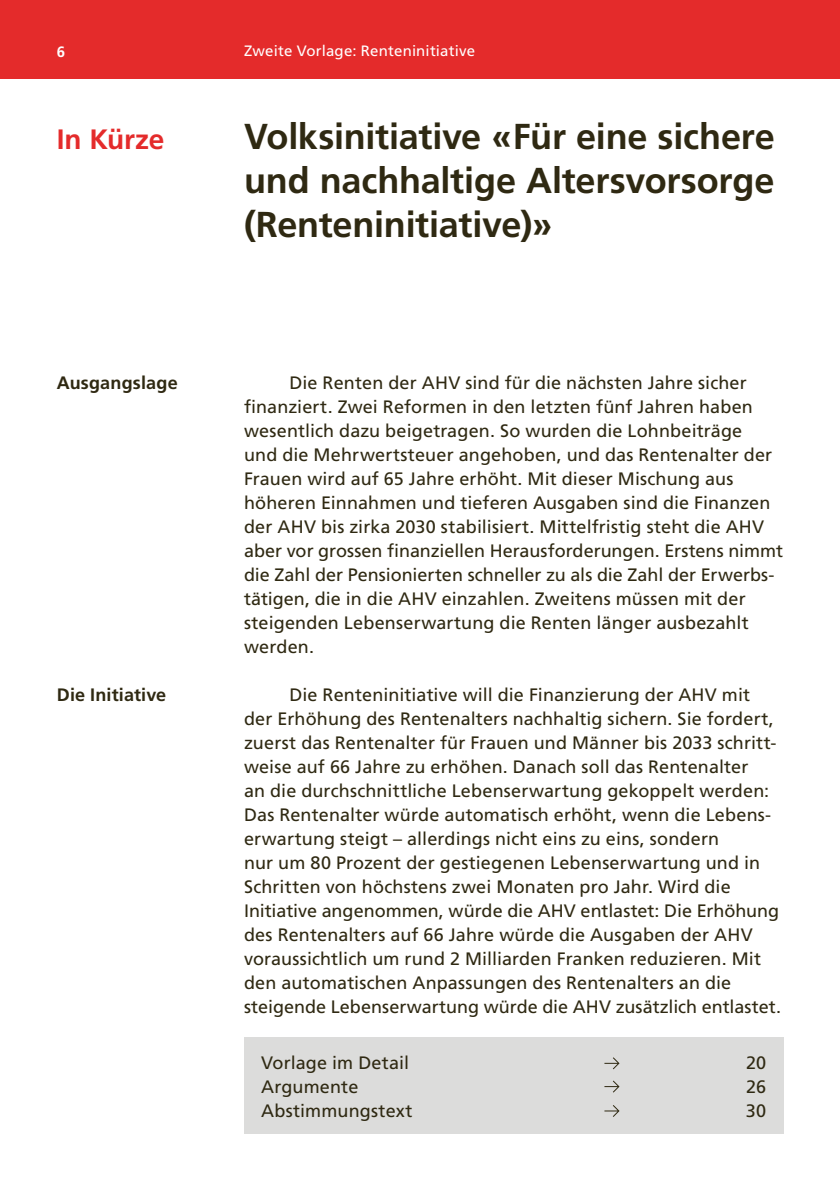
<style>
.page{position:relative;width:840px;height:1191px;background:#fff}
.page>*{position:absolute;margin:0;border:0;box-sizing:border-box;transform-origin:0 0}
.H3_Titel{font:700 36px/44px "Frutiger LT Pro";letter-spacing:-.005em;color:#2f2912;text-align:justify}
.t1{font:700 28px "Frutiger LT Pro";letter-spacing:-.005em;color:#e42b2b}
.P_Text_mit_Einzug{font:18px/24px "Frutiger LT Pro";letter-spacing:.005em;color:#2f2912}
.H4_Marginalie_Titel{font:700 18px "Frutiger LT Pro";letter-spacing:.01em;color:#2f2912}
.t2{font:15px "Frutiger LT Pro";letter-spacing:.01em;color:#fff}
.t3{font:700 15px "Frutiger LT Pro";color:#fff}
</style>
<div class="page">
<div style="left:0;top:0;width:839px;height:78px;background:#e42b2b"></div>
<div style="left:244px;top:1037px;width:538px;height:96px;background:#dcdcdb"></div>
<svg style="left:604px;top:1057px;width:15px;height:12px"></svg>
<svg style="left:604px;top:1080px;width:15px;height:12px"></svg>
<svg style="left:604px;top:1105px;width:15px;height:12px"></svg>
<p class="t3" style="left:57px;top:43px;width:10px">6</p>
<p class="t2" style="left:244px;top:42px;width:232px">Zweite Vorlage: Renteninitiative</p>
<h2 class="t1" style="left:57px;top:123px;width:109px">In Kürze</h2>
<h4 class="H4_Marginalie_Titel" style="left:57px;top:372px;width:122px">Ausgangslage</h4>
<h4 class="H4_Marginalie_Titel" style="left:57px;top:684px;width:111px">Die Initiative</h4>
<h3 class="H3_Titel" style="left:244px;top:114px;width:532px">Volksinitiative «Für eine sichere und nachhaltige Altersvorsorge (Renteninitiative)»</h3>
<p class="P_Text_mit_Einzug" style="left:244px;top:371px;width:540px;text-indent:45px">Die Renten der AHV sind für die nächsten Jahre sicher finanziert. Zwei Reformen in den letzten fünf Jahren haben wesentlich dazu beigetragen. So wurden die Lohnbeiträge<br>und die Mehrwertsteuer angehoben, und das Rentenalter der Frauen wird auf 65 Jahre erhöht. Mit dieser Mischung aus höheren Einnahmen und tieferen Ausgaben sind die Finanzen der AHV bis zirka 2030 stabilisiert. Mittelfristig steht die AHV aber vor grossen finanziellen Herausforderungen. Erstens nimmt die Zahl der Pensionierten schneller zu als die Zahl der Erwerbs&shy;tätigen, die in die AHV einzahlen. Zweitens müssen mit der steigenden Lebenserwartung die Renten länger ausbezahlt werden.</p>
<p class="P_Text_mit_Einzug" style="left:244px;top:683px;width:538px;text-indent:45px">Die Renteninitiative will die Finanzierung der AHV mit der Erhöhung des Rentenalters nachhaltig sichern. Sie fordert, zuerst das Rentenalter für Frauen und Männer bis 2033 schritt&shy;weise auf 66 Jahre zu erhöhen. Danach soll das Rentenalter<br>an die durchschnittliche Lebenserwartung gekoppelt werden:<br>Das Rentenalter würde automatisch erhöht, wenn die Lebens&shy;erwartung steigt – allerdings nicht eins zu eins, sondern<br>nur um 80 Prozent der gestiegenen Lebenserwartung und in Schritten von höchstens zwei Monaten pro Jahr. Wird die Initiative angenommen, würde die AHV entlastet: Die Erhöhung des Rentenalters auf 66 Jahre würde die Ausgaben der AHV voraussichtlich um rund 2 Milliarden Franken reduzieren. Mit den automatischen Anpassungen des Rentenalters an die steigende Lebenserwartung würde die AHV zusätzlich entlastet.</p>
<p class="P_Text_mit_Einzug" style="left:261px;top:1051px;width:149px">Vorlage im Detail</p>
<p class="P_Text_mit_Einzug" style="left:745px;top:1051px;width:22px">20</p>
<p class="P_Text_mit_Einzug" style="left:261px;top:1075px;width:99px">Argumente</p>
<p class="P_Text_mit_Einzug" style="left:745px;top:1075px;width:21px">26</p>
<p class="P_Text_mit_Einzug" style="left:261px;top:1099px;width:153px">Abstimmungstext</p>
<p class="P_Text_mit_Einzug" style="left:745px;top:1099px;width:22px">30</p>
</div>
